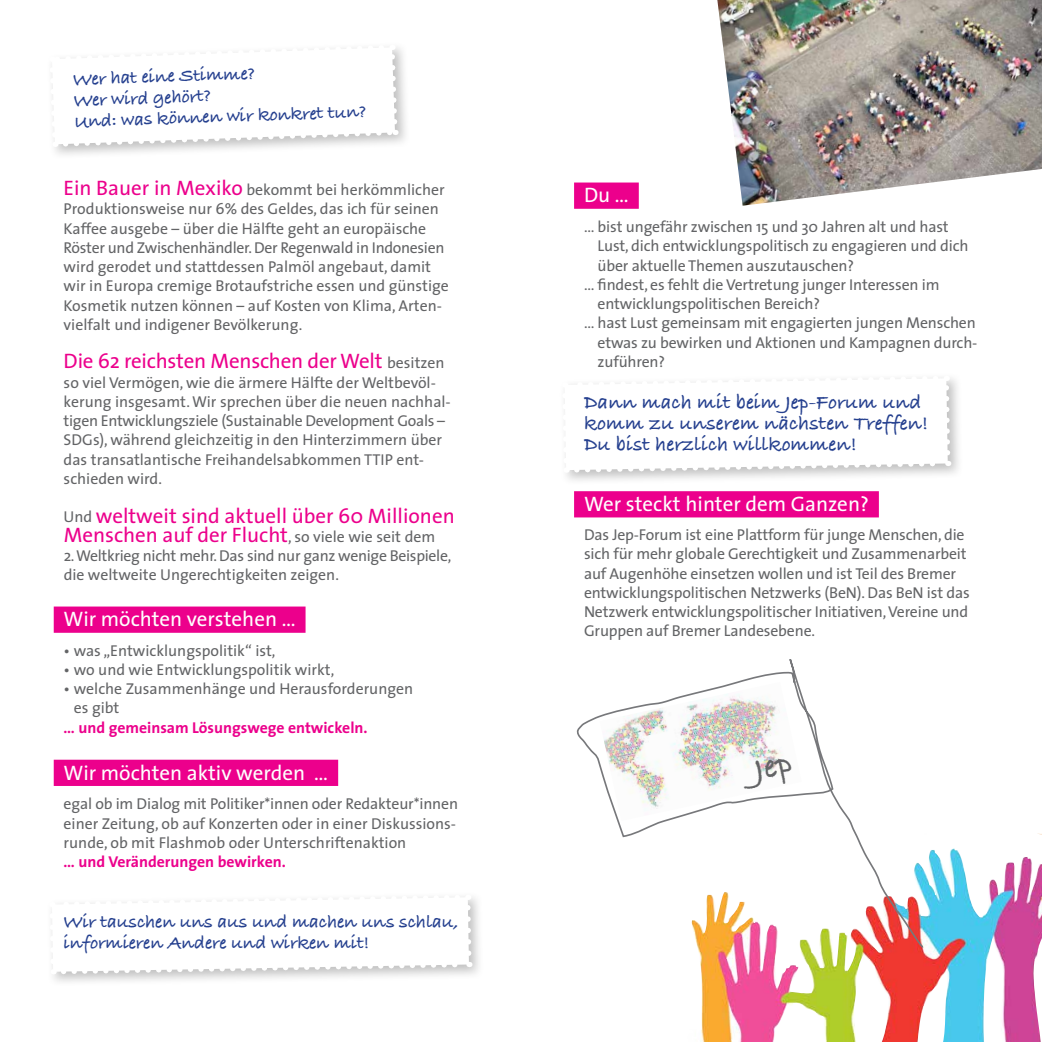
<style>
.page{position:relative;width:1042px;height:1042px;background:#fff}
.page>*{position:absolute;margin:0;border:0;box-sizing:border-box;transform-origin:0 0}
.t1{font:21px/19.2px "The Sans";color:#ec008c}
.t2{font:700 21px/21px "Bradley Hand ITCTT";color:#25408f}
.t3{font:21px "The Sans";color:#fff}
.t4{font:700 19.25px/21px "Bradley Hand ITCTT";letter-spacing:-.01em;color:#25408f}
.t5{font:15.75px/19.2px "The Sans";letter-spacing:-.01em;color:#636466}
.t6{font:700 15.75px "The Sans";color:#ec008c}
.s1{font-size:21px;color:#ec008c}
.s2{font-size:15.75px;color:#636466}
</style>
<div class="page">
<div style="left:46px;top:890px;width:439px;height:98px;background:#000;opacity:.25"></div>
<svg style="left:47px;top:892px;width:427px;height:85px"></svg>
<div style="left:46px;top:41px;width:365px;height:120px;background:#000;opacity:.25"></div>
<svg style="left:47px;top:42px;width:353px;height:107px"></svg>
<img style="left:717px;top:0;width:325px;height:206px">
<div style="left:54px;top:606px;width:251px;height:27px;background:#ec008c"></div>
<div style="left:54px;top:760px;width:284px;height:26px;background:#ec008c"></div>
<img style="left:698px;top:833px;width:344px;height:209px">
<div style="left:558px;top:372px;width:406px;height:114px;background:#000;opacity:.25"></div>
<svg style="left:559px;top:373px;width:394px;height:102px"></svg>
<div style="left:574px;top:182px;width:65px;height:27px;background:#ec008c"></div>
<div style="left:574px;top:491px;width:305px;height:26px;background:#ec008c"></div>
<svg style="left:576px;top:659px;width:349px;height:289px"></svg>
<svg style="left:739px;top:756px;width:55px;height:34px"></svg>
<p class="t4" style="left:72px;top:68px;width:294px;rotate:-2deg">Wer hat eine Stimme?<br>Wer wird gehört?<br>Und: was können wir konkret tun?</p>
<p class="t5" style="left:64px;top:180px;width:387px"><span class="s1">Ein Bauer in Mexiko</span> bekommt bei herkömmlicher Produktionsweise nur 6% des Geldes, das ich für seinen Kaffee ausgebe – über die Hälfte geht an europäische Röster und Zwischenhändler. Der Regenwald in Indonesien wird gerodet und stattdessen Palmöl angebaut, damit wir in Europa cremige Brotaufstriche essen und günstige Kosmetik nutzen können – auf Kosten von Klima, Arten&shy;vielfalt und indigener Bevölkerung.</p>
<h1 class="t1" style="left:64px;top:351px;width:382px">Die 62 reichsten Menschen der Welt <span class="s2">besitzen</span></h1>
<p class="t5" style="left:64px;top:372px;width:389px">so viel Vermögen, wie die ärmere Hälfte der Weltbevöl&shy;kerung insgesamt. Wir sprechen über die neuen nachhal&shy;tigen Entwicklungsziele (Sustainable Development Goals – SDGs), während gleichzeitig in den Hinterzimmern über das transatlantische Freihandelsabkommen TTIP ent&shy;schieden wird.</p>
<h1 class="t1" style="left:64px;top:505px;width:392px"><span class="s2">Und</span> weltweit sind aktuell über 60 Millionen<br>Menschen auf der Flucht<span class="s2">, so viele wie seit dem</span></h1>
<p class="t5" style="left:64px;top:545px;width:389px">2. Weltkrieg nicht mehr. Das sind nur ganz wenige Beispiele, die weltweite Ungerechtigkeiten zeigen.</p>
<h1 class="t3" style="left:64px;top:602px;width:233px">Wir möchten verstehen …</h1>
<p class="t5" style="left:64px;top:640px;width:213px">• was „Entwicklungspolitik“ ist,</p>
<p class="t5" style="left:64px;top:659px;width:272px">• wo und wie Entwicklungspolitik wirkt,</p>
<p class="t5" style="left:74px;top:678px;width:341px;text-indent:-10px">• welche Zusammenhänge und Herausforderungen es gibt</p>
<p class="t6" style="left:64px;top:714px;width:305px">… und gemeinsam Lösungswege entwickeln.</p>
<h1 class="t3" style="left:64px;top:755px;width:266px">Wir möchten aktiv werden …</h1>
<p class="t5" style="left:64px;top:794px;width:396px">egal ob im Dialog mit Politiker*innen oder Redakteur*innen einer Zeitung, ob auf Konzerten oder in einer Diskussions&shy;runde, ob mit Flashmob oder Unterschriftenaktion</p>
<p class="t6" style="left:64px;top:848px;width:224px">… und Veränderungen bewirken.</p>
<p class="t4" style="left:64px;top:910px;width:396px">Wir tauschen uns aus und machen uns schlau, informieren Andere und wirken mit!</p>
<h1 class="t3" style="left:584px;top:178px;width:46px">Du …</h1>
<p class="t5" style="left:584px;top:217px;width:366px">… bist ungefähr zwischen 15 und 30 Jahren alt und hast</p>
<p class="t5" style="left:597px;top:236px;width:372px">Lust, dich entwicklungspolitisch zu engagieren und dich</p>
<p class="t5" style="left:597px;top:255px;width:258px">über aktuelle Themen auszutauschen?</p>
<p class="t5" style="left:584px;top:274px;width:357px">… findest, es fehlt die Vertretung junger Interessen im</p>
<p class="t5" style="left:597px;top:294px;width:224px">entwicklungspolitischen Bereich?</p>
<p class="t5" style="left:584px;top:313px;width:393px">… hast Lust gemeinsam mit engagierten jungen Menschen</p>
<p class="t5" style="left:597px;top:332px;width:381px">etwas zu bewirken und Aktionen und Kampagnen durch-</p>
<p class="t5" style="left:597px;top:351px;width:69px">zuführen?</p>
<h1 class="t2" style="left:584px;top:390px;width:346px">Dann mach mit beim Jep-Forum und komm zu unserem nächsten Treffen!<br>Du bist herzlich willkommen!</h1>
<h1 class="t3" style="left:584px;top:486px;width:286px">Wer steckt hinter dem Ganzen?</h1>
<p class="t5" style="left:584px;top:525px;width:387px">Das Jep-Forum ist eine Plattform für junge Menschen, die sich für mehr globale Gerechtigkeit und Zusammenarbeit auf Augenhöhe einsetzen wollen und ist Teil des Bremer entwicklungspolitischen Netzwerks (BeN). Das BeN ist das Netzwerk entwicklungspolitischer Initiativen, Vereine und Gruppen auf Bremer Landesebene.</p>
</div>
